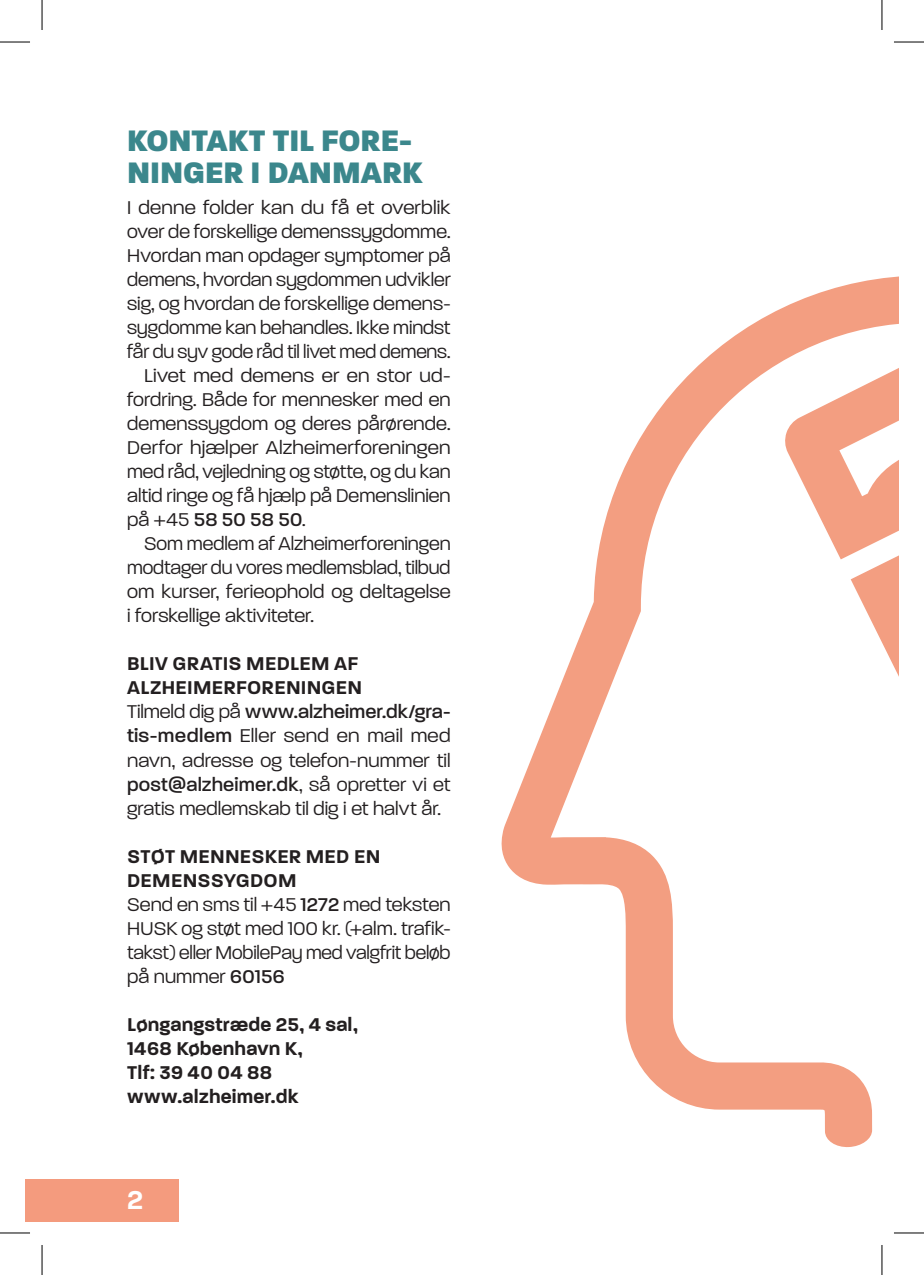
<style>
.page{position:relative;width:924px;height:1275px;background:#fff}
.page>*{position:absolute;margin:0;border:0;box-sizing:border-box;transform-origin:0 0}
.Overskrift_1{font:800 32px/32px "Paralucent";color:#3b878c}
.t1{font:600 28px "Paralucent";color:#fff}
.Brødtekst{font:300 20px/24px "Paralucent";color:#231f20;text-align:justify}
.Overskrift_2{font:600 20px/24px "Paralucent";letter-spacing:.015em;color:#231f20}
.Brødtekst-2{font:600 20px/24px "Paralucent";letter-spacing:.01em;color:#231f20}
.s1{font-weight:500}
</style>
<div class="page">
<div style="left:25px;top:1179px;width:153px;height:42px;background:#f49b7e"></div>
<svg style="left:501px;top:276px;width:397px;height:871px"></svg>
<hr style="left:0;top:42px;width:30px;height:1px;background:#000">
<hr style="left:893px;top:42px;width:30px;height:1px;background:#000">
<hr style="left:0;top:1232px;width:30px;height:1px;background:#000">
<hr style="left:893px;top:1232px;width:30px;height:1px;background:#000">
<hr style="left:42px;top:0;width:1px;height:30px;background:#000">
<hr style="left:42px;top:1245px;width:1px;height:30px;background:#000">
<hr style="left:881px;top:0;width:1px;height:30px;background:#000">
<hr style="left:881px;top:1245px;width:1px;height:30px;background:#000">
<p class="Overskrift_1" style="left:127px;top:125px;width:296px">KONTAKT TIL FORE-<br>NINGER I DANMARK</p>
<p class="Brødtekst" style="left:127px;top:196px;width:325px">I denne folder kan du få et overblik over de forskellige demenssygdomme.<br>Hvordan man opdager symptomer på demens, hvordan sygdommen udvikler sig, og hvordan de forskellige demens&shy;sygdomme kan behandles. Ikke mindst får du syv gode råd til livet med demens.</p>
<p class="Brødtekst" style="left:127px;top:364px;width:325px;text-indent:17px">Livet med demens er en stor ud&shy;fordring. Både for mennesker med en demenssygdom og deres pårørende.<br>Derfor hjælper Alzheimerforeningen med råd, vejledning og støtte, og du kan altid ringe og få hjælp på Demenslinien på +45 <span class="s1">58 50 58 50</span>.</p>
<p class="Brødtekst" style="left:127px;top:532px;width:325px;text-indent:17px">Som medlem af Alzheimerforeningen modtager du vores medlemsblad, tilbud om kurser, ferieophold og deltagelse i forskellige aktiviteter.</p>
<p class="Overskrift_2" style="left:127px;top:652px;width:236px">BLIV GRATIS MEDLEM AF<br>ALZHEIMERFORENINGEN</p>
<p class="Brødtekst" style="left:127px;top:700px;width:325px">Tilmeld dig på <span class="s1">www.alzheimer.dk/gra&shy;tis-medlem</span> Eller send en mail med navn, adresse og telefon-nummer til <span class="s1">post@alzheimer.dk</span>, så opretter vi et gratis medlemskab til dig i et halvt år.</p>
<p class="Overskrift_2" style="left:127px;top:844px;width:254px">STØT MENNESKER MED EN<br>DEMENSSYGDOM</p>
<p class="Brødtekst" style="left:127px;top:892px;width:325px">Send en sms til +45 <span class="s1">1272</span> med teksten HUSK og støt med 100 kr. (+alm. trafik&shy;takst) eller MobilePay med valgfrit beløb på nummer <span class="s1">60156</span></p>
<p class="Brødtekst-2" style="left:127px;top:1012px;width:232px">Løngangstræde 25, 4 sal,<br>1468 København K,</p>
<p class="Brødtekst-2" style="left:127px;top:1060px;width:146px">Tlf: 39 40 04 88</p>
<p class="Brødtekst-2" style="left:127px;top:1084px;width:173px">www.alzheimer.dk</p>
<h2 class="t1" style="left:127px;top:1183px;width:18px">2</h2>
</div>
